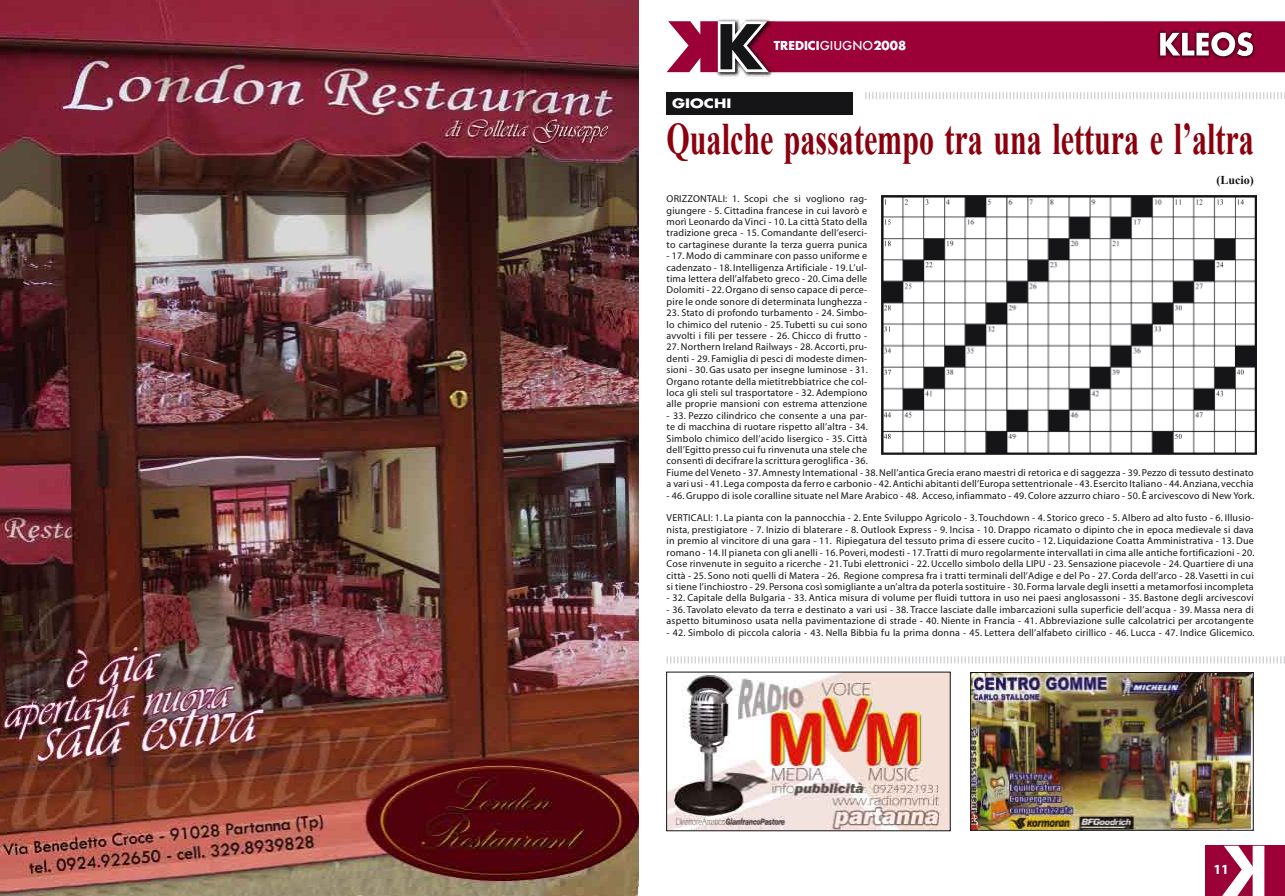
<style>
.page{position:relative;width:1285px;height:896px;background:#fff}
.page>*{position:absolute;margin:0;border:0;box-sizing:border-box;transform-origin:0 0}
.t1{font:700 45px "Times New Roman";color:#8a000e;scale:.67 1}
.t2{font:700 14px "Myriad Pro";color:#fff}
.t3{font:700 12.6px "Futura";color:#fff;scale:1.22 1}
.t4{font:700 12px "Futura";color:#fff}
.t5{font:700 12px "Times New Roman";color:#151518}
.t6{font:10px/11.4px "Myriad";letter-spacing:.02em;color:#151518;text-align:justify}
.s1{font-weight:500}
</style>
<div class="page">
<img style="left:714px;top:19px;width:61px;height:60px">
<div style="left:1205px;top:845px;width:79px;height:51px;background:#9b0036"></div>
<svg style="left:1222px;top:846px;width:42px;height:50px"></svg>
<svg style="left:667px;top:21px;width:617px;height:51px;background:#9c1846"></svg>
<img style="left:881px;top:196px;width:375px;height:258px">
<img style="left:970px;top:672px;width:283px;height:159px">
<svg style="left:666px;top:656px;width:618px;height:7px"></svg>
<svg style="left:865px;top:92px;width:417px;height:7px"></svg>
<div style="left:666px;top:92px;width:187px;height:23px;background:#151518"></div>
<img style="left:666px;top:671px;width:284px;height:160px">
<img style="left:0;top:0;width:638px;height:896px">
<p class="t3" style="left:672px;top:94px;width:50px">GIOCHI</p>
<p class="t4" style="left:773px;top:37px;width:134px">TREDICI<span class="s1">GIUGNO</span>2008</p>
<h1 class="t1" style="left:666px;top:112px;width:877px">Qualche passatempo tra una lettura e l’altra</h1>
<p class="t5" style="left:1216px;top:173px;width:39px">(Lucio)</p>
<p class="t6" style="left:666px;top:194px;width:202px">ORIZZONTALI: 1. Scopi che si vogliono rag&shy;giungere - 5. Cittadina francese in cui lavorò e morì Leonardo da Vinci - 10. La città Stato della tradizione greca - 15. Comandante dell’eserci&shy;to cartaginese durante la terza guerra punica</p>
<p class="t6" style="left:666px;top:251px;width:202px">- 17. Modo di camminare con passo uniforme e cadenzato - 18. Intelligenza Artificiale - 19. L’ul&shy;tima lettera dell’alfabeto greco - 20. Cima delle Dolomiti - 22. Organo di senso capace di perce&shy;pire le onde sonore di determinata lunghezza -</p>
<p class="t6" style="left:666px;top:308px;width:202px">23. Stato di profondo turbamento - 24. Simbo&shy;lo chimico del rutenio - 25. Tubetti su cui sono avvolti i fili per tessere - 26. Chicco di frutto -</p>
<p class="t6" style="left:666px;top:342px;width:203px">27. Northern Ireland Railways - 28. Accorti, pru&shy;denti - 29. Famiglia di pesci di modeste dimen&shy;sioni - 30. Gas usato per insegne luminose - 31.<br>Organo rotante della mietitrebbiatrice che col&shy;loca gli steli sul trasportatore - 32. Adempiono alle proprie mansioni con estrema attenzione</p>
<p class="t6" style="left:666px;top:410px;width:588px;text-align:left">- 33. Pezzo cilindrico che consente a una par-<br>te di macchina di ruotare rispetto all’altra - 34.<br>Simbolo chimico dell’acido lisergico - 35. Città<br>dell’Egitto presso cui fu rinvenuta una stele che<br>consentì di decifrare la scrittura geroglifica - 36.<br>Fiume del Veneto - 37. Amnesty Intemational - 38. Nell’antica Grecia erano maestri di retorica e di saggezza - 39. Pezzo di tessuto destinato a vari usi - 41. Lega composta da ferro e carbonio - 42. Antichi abitanti dell’Europa settentrionale - 43. Esercito Italiano - 44. Anziana, vecchia</p>
<p class="t6" style="left:666px;top:490px;width:589px">- 46. Gruppo di isole coralline situate nel Mare Arabico - 48. Acceso, infiammato - 49. Colore azzurro chiaro - 50. È arcivescovo di New York.</p>
<p class="t6" style="left:666px;top:513px;width:589px">VERTICALI: 1. La pianta con la pannocchia - 2. Ente Sviluppo Agricolo - 3. Touchdown - 4. Storico greco - 5. Albero ad alto fusto - 6. Illusio&shy;nista, prestigiatore - 7. Inizio di blaterare - 8. Outlook Express - 9. Incisa - 10. Drappo ricamato o dipinto che in epoca medievale si dava in premio al vincitore di una gara - 11. Ripiegatura del tessuto prima di essere cucito - 12. Liquidazione Coatta Amministrativa - 13. Due romano - 14. Il pianeta con gli anelli - 16. Poveri, modesti - 17. Tratti di muro regolarmente intervallati in cima alle antiche fortificazioni - 20.<br>Cose rinvenute in seguito a ricerche - 21. Tubi elettronici - 22. Uccello simbolo della LIPU - 23. Sensazione piacevole - 24. Quartiere di una città - 25. Sono noti quelli di Matera - 26. Regione compresa fra i tratti terminali dell’Adige e del Po - 27. Corda dell’arco - 28. Vasetti in cui si tiene l’inchiostro - 29. Persona così somigliante a un’altra da poterla sostituire - 30. Forma larvale degli insetti a metamorfosi incompleta</p>
<p class="t6" style="left:666px;top:593px;width:588px">- 32. Capitale della Bulgaria - 33. Antica misura di volume per fluidi tuttora in uso nei paesi anglosassoni - 35. Bastone degli arcivescovi</p>
<p class="t6" style="left:666px;top:604px;width:588px">- 36. Tavolato elevato da terra e destinato a vari usi - 38. Tracce lasciate dalle imbarcazioni sulla superficie dell’acqua - 39. Massa nera di aspetto bituminoso usata nella pavimentazione di strade - 40. Niente in Francia - 41. Abbreviazione sulle calcolatrici per arcotangente</p>
<p class="t6" style="left:666px;top:627px;width:589px">- 42. Simbolo di piccola caloria - 43. Nella Bibbia fu la prima donna - 45. Lettera dell’alfabeto cirillico - 46. Lucca - 47. Indice Glicemico.</p>
<h2 class="t2" style="left:1213px;top:862px;width:17px">11</h2>
</div>
